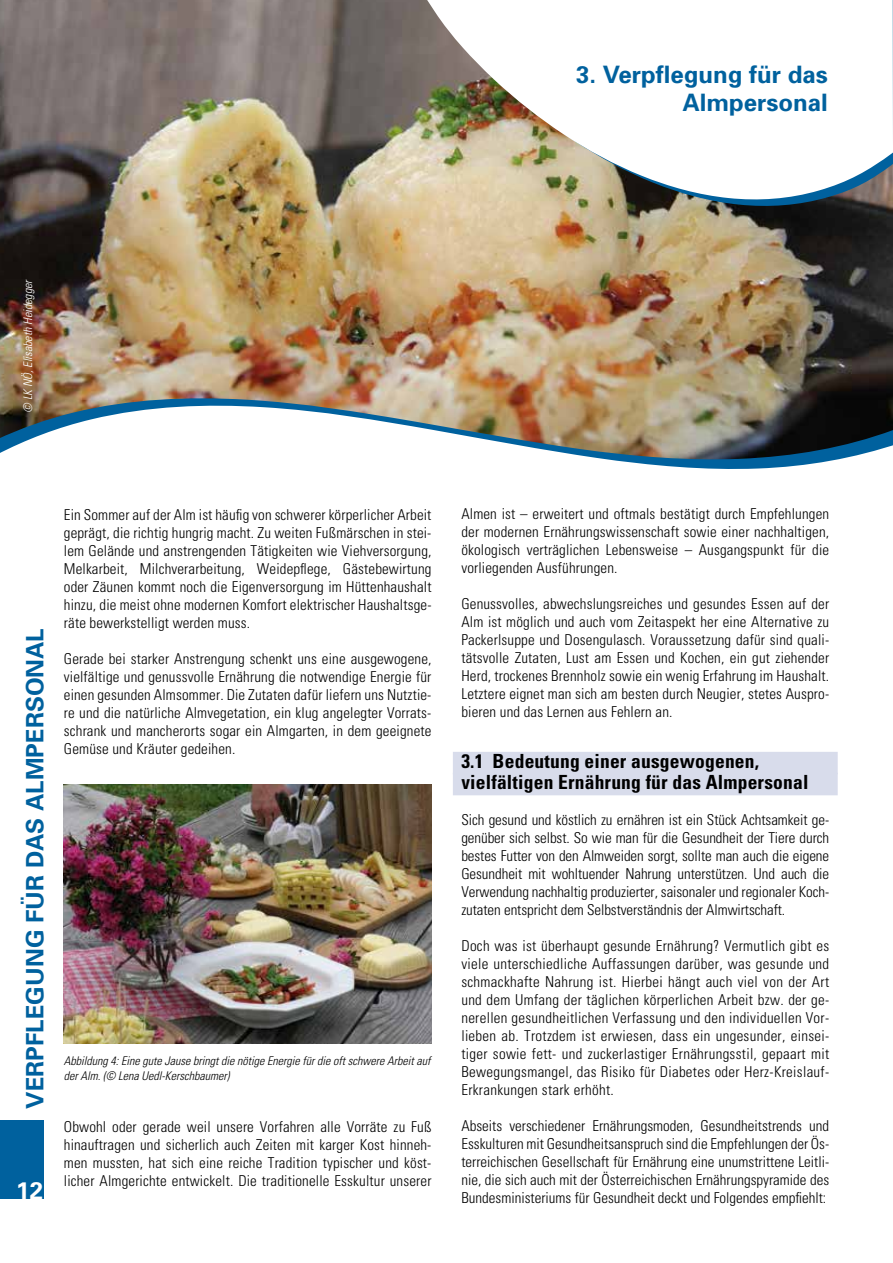
<style>
.page{position:relative;width:893px;height:1263px;background:#fff}
.page>*{position:absolute;margin:0;border:0;box-sizing:border-box;transform-origin:0 0}
.t1{font:700 24px/28.8px "Univers";color:#00619e;text-align:right}
.t2{font:700 24px "Univers";color:#fff}
.t3{font:700 condensed 19.5px/21px "Univers";letter-spacing:.01em;color:#000}
.t4{font:300 condensed 15px/18px "Univers";letter-spacing:.01em;color:#000;text-align:justify}
.t5{font:italic 300 condensed 12px/14.4px "Univers";color:#000}
.t6{font:italic 300 condensed 12px "Univers";color:#fff}
</style>
<div class="page">
<div style="left:453px;top:752px;width:385px;height:22px;background:#d8dceb"></div>
<div style="left:453px;top:773px;width:385px;height:22px;background:#d8dceb"></div>
<img style="left:0;top:0;width:893px;height:396px">
<svg style="left:435px;top:201px;width:458px;height:7px;background:#767768"></svg>
<svg style="left:419px;top:0;width:474px;height:201px"></svg>
<img style="left:0;top:396px;width:893px;height:8px">
<img style="left:0;top:404px;width:893px;height:65px">
<div style="left:0;top:1120px;width:43px;height:79px;background:#00619e"></div>
<img style="left:64px;top:785px;width:368px;height:258px">
<h1 class="t1" style="left:576px;top:59px;width:253px">3. Verpflegung für das<br>Almpersonal</h1>
<p class="t6" style="left:21px;top:413px;width:135px;rotate:-90deg">© LK NÖ, Elisabeth Heidegger</p>
<h1 class="t1" style="left:20px;top:1108px;width:482px;rotate:-90deg">Verpflegung für das Almpersonal</h1>
<h1 class="t2" style="left:16px;top:1175px;width:28px">12</h1>
<p class="t4" style="left:64px;top:505px;width:369px">Ein Sommer auf der Alm ist häufig von schwerer körperlicher Arbeit geprägt, die richtig hungrig macht. Zu weiten Fußmärschen in stei&shy;lem Gelände und anstrengenden Tätigkeiten wie Viehversorgung, Melkarbeit, Milchverarbeitung, Weidepflege, Gästebewirtung oder Zäunen kommt noch die Eigenversorgung im Hüttenhaushalt hinzu, die meist ohne modernen Komfort elektrischer Haushaltsge&shy;räte bewerkstelligt werden muss.</p>
<p class="t4" style="left:64px;top:649px;width:369px">Gerade bei starker Anstrengung schenkt uns eine ausgewogene, vielfältige und genussvolle Ernährung die notwendige Energie für einen gesunden Almsommer. Die Zutaten dafür liefern uns Nutztie&shy;re und die natürliche Almvegetation, ein klug angelegter Vorrats&shy;schrank und mancherorts sogar ein Almgarten, in dem geeignete Gemüse und Kräuter gedeihen.</p>
<p class="t5" style="left:64px;top:1054px;width:368px">Abbildung 4: Eine gute Jause bringt die nötige Energie für die oft schwere Arbeit auf der Alm. (© Lena Uedl-Kerschbaumer)</p>
<p class="t4" style="left:64px;top:1117px;width:369px">Obwohl oder gerade weil unsere Vorfahren alle Vorräte zu Fuß hinauftragen und sicherlich auch Zeiten mit karger Kost hinneh&shy;men mussten, hat sich eine reiche Tradition typischer und köst&shy;licher Almgerichte entwickelt. Die traditionelle Esskultur unserer</p>
<p class="t4" style="left:461px;top:505px;width:369px">Almen ist – erweitert und oftmals bestätigt durch Empfehlungen der modernen Ernährungswissenschaft sowie einer nachhaltigen, ökologisch verträglichen Lebensweise – Ausgangspunkt für die vorliegenden Ausführungen.</p>
<p class="t4" style="left:461px;top:595px;width:369px">Genussvolles, abwechslungsreiches und gesundes Essen auf der Alm ist möglich und auch vom Zeitaspekt her eine Alternative zu Packerlsuppe und Dosengulasch. Voraussetzung dafür sind quali&shy;tätsvolle Zutaten, Lust am Essen und Kochen, ein gut ziehender Herd, trockenes Brennholz sowie ein wenig Erfahrung im Haushalt.<br>Letztere eignet man sich am besten durch Neugier, stetes Auspro&shy;bieren und das Lernen aus Fehlern an.</p>
<h2 class="t3" style="left:461px;top:750px;width:349px">3.1 Bedeutung einer ausgewogenen, vielfältigen Ernährung für das Almpersonal</h2>
<p class="t4" style="left:461px;top:811px;width:369px">Sich gesund und köstlich zu ernähren ist ein Stück Achtsamkeit ge&shy;genüber sich selbst. So wie man für die Gesundheit der Tiere durch bestes Futter von den Almweiden sorgt, sollte man auch die eigene Gesundheit mit wohltuender Nahrung unterstützen. Und auch die Verwendung nachhaltig produzierter, saisonaler und regionaler Koch&shy;zutaten entspricht dem Selbstverständnis der Almwirtschaft.</p>
<p class="t4" style="left:461px;top:937px;width:369px">Doch was ist überhaupt gesunde Ernährung? Vermutlich gibt es viele unterschiedliche Auffassungen darüber, was gesunde und schmackhafte Nahrung ist. Hierbei hängt auch viel von der Art und dem Umfang der täglichen körperlichen Arbeit bzw. der ge&shy;nerellen gesundheitlichen Verfassung und den individuellen Vor&shy;lieben ab. Trotzdem ist erwiesen, dass ein ungesunder, einsei&shy;tiger sowie fett- und zuckerlastiger Ernährungsstil, gepaart mit Bewegungsmangel, das Risiko für Diabetes oder Herz-Kreislauf-Erkrankungen stark erhöht.</p>
<p class="t4" style="left:461px;top:1117px;width:369px">Abseits verschiedener Ernährungsmoden, Gesundheitstrends und Esskulturen mit Gesundheitsanspruch sind die Empfehlungen der Ös&shy;terreichischen Gesellschaft für Ernährung eine unumstrittene Leitli&shy;nie, die sich auch mit der Österreichischen Ernährungspyramide des</p>
<p class="t4" style="left:461px;top:1189px;width:366px">Bundesministeriums für Gesundheit deckt und Folgendes empfiehlt:</p>
</div>
